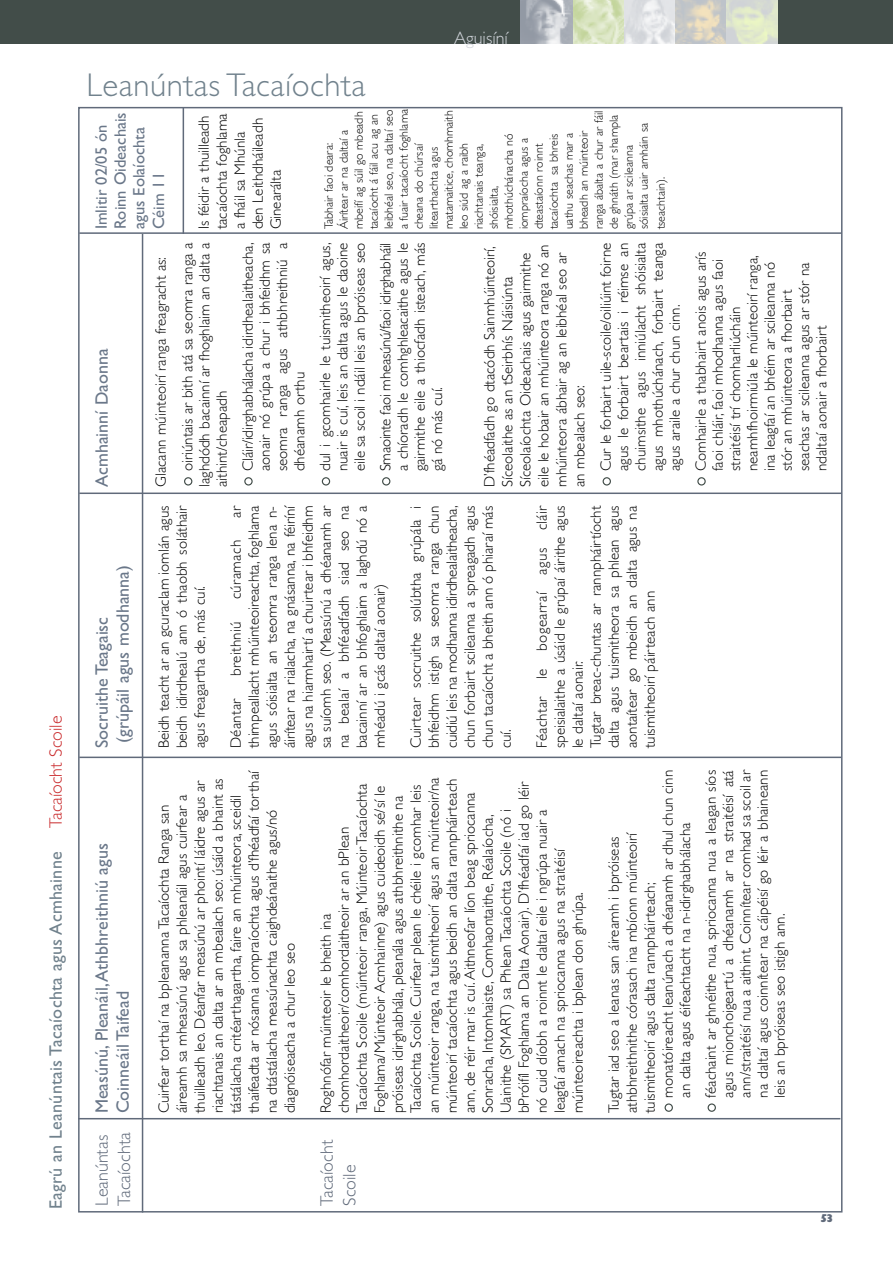
<style>
.page{position:relative;width:893px;height:1263px;background:#fff}
.page>*{position:absolute;margin:0;border:0;box-sizing:border-box;transform-origin:0 0}
.t1{font:33px "Gill Sans Light TT";letter-spacing:.015em;color:#71828d}
.t2{font:18px/21px "Gill Sans TT";color:#6a7789}
.t3{font:18px "Gill Sans TT";letter-spacing:.015em;color:#71828d}
.t4{font:300 18px/22.5px "Gill Sans";color:#606a7a}
.t5{font:300 18px "Gill Sans";color:#ca2c2e}
.t6{font:300 18px "Gill Sans";color:#d2d6dc}
.t7{font:16.5px/19px "Gill Sans TT";color:#6a7789}
.t8{font:15px/18px "Gill Sans Light TT";color:#000}
.t9{font:15px "Gill Sans Light TT";letter-spacing:.02em;color:#000}
.t10{font:12px/15px "Gill Sans Light TT";color:#000}
.t11{font:11.25px "Gill Sans Extra Bold Display";color:#606a7a}
</style>
<div class="page">
<div style="left:0;top:0;width:522px;height:44px;background:#424d49"></div>
<div style="left:777px;top:0;width:116px;height:44px;background:#424d49"></div>
<svg style="left:708px;top:1103px;width:8px;height:9px"></svg>
<svg style="left:665px;top:1103px;width:8px;height:9px"></svg>
<svg style="left:697px;top:477px;width:9px;height:9px"></svg>
<svg style="left:603px;top:477px;width:8px;height:9px"></svg>
<svg style="left:382px;top:477px;width:8px;height:9px"></svg>
<svg style="left:322px;top:477px;width:8px;height:9px"></svg>
<svg style="left:244px;top:477px;width:9px;height:9px"></svg>
<svg style="left:184px;top:477px;width:8px;height:9px"></svg>
<hr style="left:142px;top:234px;width:1px;height:978px;background:#606a7a">
<hr style="left:78px;top:1118px;width:762px;height:1px;background:#606a7a">
<hr style="left:79px;top:757px;width:763px;height:1px;background:#606a7a">
<hr style="left:79px;top:492px;width:763px;height:2px;background:#606a7a">
<hr style="left:79px;top:232px;width:763px;height:2px;background:#606a7a">
<img style="left:521px;top:0;width:52px;height:44px">
<svg style="left:573px;top:0;width:51px;height:44px;background:#d7e3bd"></svg>
<svg style="left:624px;top:0;width:51px;height:44px;background:#e1e3e6"></svg>
<svg style="left:675px;top:0;width:51px;height:44px;background:#d1cec4"></svg>
<svg style="left:726px;top:0;width:51px;height:44px;background:#dce3cd"></svg>
<hr style="left:183px;top:108px;width:1px;height:126px;background:#606a7a">
<p class="t5" style="left:49px;top:828px;width:114px;rotate:-90deg">Tacaíocht Scoile</p>
<p class="t3" style="left:45px;top:1209px;width:359px;rotate:-90deg">Eagrú an Leanúntais Tacaíochta agus Acmhainne</p>
<p class="t6" style="left:454px;top:31px;width:55px">Aguisíní</p>
<h1 class="t1" style="left:87px;top:65px;width:281px">Leanúntas Tacaíochta</h1>
<p class="t7" style="left:92px;top:229px;width:119px;rotate:-90deg">Imlitir 02/05 ón<br>Roinn Oideachais agus Eolaíochta<br>Céim 11</p>
<p class="t8" style="left:195px;top:229px;width:118px;rotate:-90deg">Is féidir a thuilleadh tacaíochta foghlama a fháil sa Mhúnla den Leithdháileadh<br>Ginearálta</p>
<p class="t10" style="left:321px;top:229px;width:122px;rotate:-90deg">Tabhair faoi deara:<br>Áirítear ar na daltaí a mbeifí ag súil go mbeadh tacaíocht á fáil acu ag an leibhéal seo, na daltaí seo a fuair tacaíocht foghlama cheana do chúrsaí litearthachta agus matamaitice, chomhmaith leo siúd ag a raibh riachtanais teanga, shóisialta, mhothúchánacha nó iompraíocha agus a dteastaíonn roinnt tacaíochta sa bhreis uathu seachas mar a bheadh an múinteoir ranga ábalta a chur ar fáil de ghnáth (mar shampla grúpa ar scileanna sóisialta uair amháin sa</p>
<p class="t10" style="left:653px;top:229px;width:54px;rotate:-90deg">tseachtain).</p>
<p class="t2" style="left:91px;top:487px;width:140px;rotate:-90deg">Acmhainní Daonna</p>
<p class="t2" style="left:91px;top:743px;width:179px;text-indent:-6px;rotate:-90deg">Socruithe Teagaisc (grúpáil agus modhanna)</p>
<p class="t2" style="left:91px;top:1113px;width:271px;rotate:-90deg">Measúnú, Pleanáil,Athbhreithniú agus<br>Coinneáil Taifead</p>
<p class="t8" style="left:147px;top:471px;width:230px;line-height:26.5px;text-indent:-16px;rotate:-90deg">Glacann múinteoirí ranga freagracht as: oiriúntais ar bith atá sa seomra ranga a</p>
<p class="t8" style="left:196px;top:487px;width:246px;line-height:17.2px;rotate:-90deg">laghdódh bacainní ar fhoghlaim an dalta a aithint/cheapadh</p>
<p class="t8" style="left:239px;top:471px;width:230px;line-height:17.2px;text-align:justify;rotate:-90deg">Cláir/idirghabhálacha idirdhealaitheacha, aonair nó grúpa a chur i bhfeidhm sa seomra ranga agus athbhreithniú a dhéanamh orthu</p>
<p class="t8" style="left:316px;top:471px;width:230px;line-height:17.2px;text-align:justify;rotate:-90deg">dul i gcomhairle le tuismitheoirí agus, nuair is cuí, leis an dalta agus le daoine eile sa scoil i ndáil leis an bpróiseas seo</p>
<p class="t8" style="left:377px;top:471px;width:230px;line-height:17.2px;text-align:justify;rotate:-90deg">Smaointe faoi mheasúnú/faoi idirghabháil a chíoradh le comhghleacaithe agus le gairmithe eile a thiocfadh isteach, más gá nó más cuí.</p>
<p class="t8" style="left:480px;top:487px;width:244px;rotate:-90deg">D’fhéadfadh go dtacódh Sainmhúinteoirí, Síceolaithe as an tSeirbhís Náisiúnta Síceolaíochta Oideachais agus gairmithe eile le hobair an mhúinteora ranga nó an mhúinteora ábhair ag an leibhéal seo ar an mbealach seo:</p>
<p class="t8" style="left:597px;top:471px;width:230px;line-height:17.2px;text-align:justify;rotate:-90deg">Cur le forbairt uile-scoile/oiliúint foirne agus le forbairt beartais i réimse an chuimsithe agus inniúlacht shóisialta agus mhothúchánach, forbairt teanga agus araile a chur chun cinn.</p>
<p class="t8" style="left:692px;top:471px;width:221px;line-height:17.2px;rotate:-90deg">Comhairle a thabhairt anois agus arís faoi chláir, faoi mhodhanna agus faoi straitéisí trí chomharliúcháin neamhfhoirmiúla le múinteoirí ranga, ina leagfaí an bhéim ar scileanna nó stór an mhúinteora a fhorbairt seachas ar scileanna agus ar stór na ndaltaí aonair a fhorbairt</p>
<p class="t8" style="left:155px;top:748px;width:245px;text-align:justify;rotate:-90deg">Beidh teacht ar an gcuraclam iomlán agus beidh idirdhealú ann ó thaobh soláthair agus freagartha de, más cuí.</p>
<p class="t8" style="left:227px;top:748px;width:245px;text-align:justify;text-indent:231px;rotate:-90deg">ar thimpeallacht mhúinteoireachta, foghlama agus sóisialta an tseomra ranga lena n&shy;áirítear na rialacha, na gnásanna, na féiríní agus na hiarmhairtí a chuirtear i bhfeidhm sa suíomh seo. (Measúnú a dhéanamh ar na bealaí a bhféadfadh siad seo na bacainní ar an bhfoghlaim a laghdú nó a mhéadú i gcás daltaí aonair)</p>
<p class="t8" style="left:407px;top:748px;width:244px;text-align:justify;rotate:-90deg">Cuirtear socruithe solúbtha grúpála i bhfeidhm istigh sa seomra ranga chun cuidiú leis na modhanna idirdhealaitheacha, chun forbairt scileanna a spreagadh agus chun tacaíocht a bheith ann ó phiaraí más cuí.</p>
<p class="t8" style="left:533px;top:748px;width:245px;rotate:-90deg">Féachtar le bogearraí agus cláir speisialaithe a úsáid le grúpaí áirithe agus le daltaí aonair.<br>Tugtar breac-chuntas ar rannpháirtíocht dalta agus tuismitheora sa phlean agus aontaítear go mbeidh an dalta agus na tuismitheoirí páirteach ann</p>
<p class="t9" style="left:227px;top:599px;width:61px;rotate:-90deg">cúramach</p>
<p class="t9" style="left:227px;top:676px;width:56px;rotate:-90deg">breithniú</p>
<p class="t8" style="left:227px;top:748px;width:52px;rotate:-90deg">Déantar</p>
<p class="t8" style="left:155px;top:1113px;width:345px;rotate:-90deg">Cuirfear torthaí na bpleananna Tacaíochta Ranga san áireamh sa mheasúnú agus sa phleanáil agus cuirfear a thuilleadh leo. Déanfar measúnú ar phointí láidre agus ar riachtanais an dalta ar an mbealach seo: úsáid a bhaint as tástálacha critéarthagartha, faire an mhúinteora, sceidil thaifeadta ar nósanna iompraíochta agus d’fhéadfaí torthaí na dtástálacha measúnachta caighdeánaithe agus/nó diagnóiseacha a chur leo seo</p>
<p class="t8" style="left:317px;top:1113px;width:337px;rotate:-90deg">Roghnófar múinteoir le bheith ina chomhordaitheoir/comhordaitheoir ar an bPlean Tacaíochta Scoile (múinteoir ranga, Múinteoir Tacaíochta Foghlama/Múinteoir Acmhainne) agus cuideoidh sé/sí le próiseas idirghabhála, pleanála agus athbhreithnithe na Tacaíochta Scoile. Cuirfear plean le chéile i gcomhar leis an múinteoir ranga, na tuismitheoirí agus an múinteoir/na múinteoirí tacaíochta agus beidh an dalta rannpháirteach ann, de réir mar is cuí. Aithneofar líon beag spriocanna Sonracha, Intomhaiste, Comhaontaithe, Réalaíocha, Uainithe (SMART) sa Phlean Tacaíochta Scoile (nó i bPróifíl Foghlama an Dalta Aonair). D’fhéadfaí iad go léir nó cuid díobh a roinnt le daltaí eile i ngrúpa nuair a leagfaí amach na spriocanna agus na straitéisí múinteoireachta i bplean don ghrúpa.</p>
<p class="t8" style="left:659px;top:1097px;width:329px;line-height:17.2px;rotate:-90deg">monatóireacht leanúnach a dhéanamh ar dhul chun cinn an dalta agus éifeachtacht na n-idirghabhálacha</p>
<p class="t8" style="left:702px;top:1097px;width:329px;line-height:17.2px;text-align:justify;rotate:-90deg">féachaint ar ghnéithe nua, spriocanna nua a leagan síos agus mionchoigeartú a dhéanamh ar na straitéisí atá ann/straitéisí nua a aithint. Coinnítear comhad sa scoil ar na daltaí agus coinnítear na cáipéisí go léir a bhaineann leis an bpróiseas seo istigh ann.</p>
<p class="t8" style="left:605px;top:1113px;width:283px;rotate:-90deg">Tugtar iad seo a leanas san áireamh i bpróiseas athbhreithnithe córasach ina mbíonn múinteoirí tuismitheoirí agus dalta rannpháirteach;</p>
<p class="t4" style="left:92px;top:1206px;width:75px;rotate:-90deg">Leanúntas<br>Tacaíochta</p>
<p class="t4" style="left:317px;top:1206px;width:68px;rotate:-90deg">Tacaíocht<br>Scoile</p>
<p class="t11" style="left:821px;top:1215px;width:13px">53</p>
</div>
